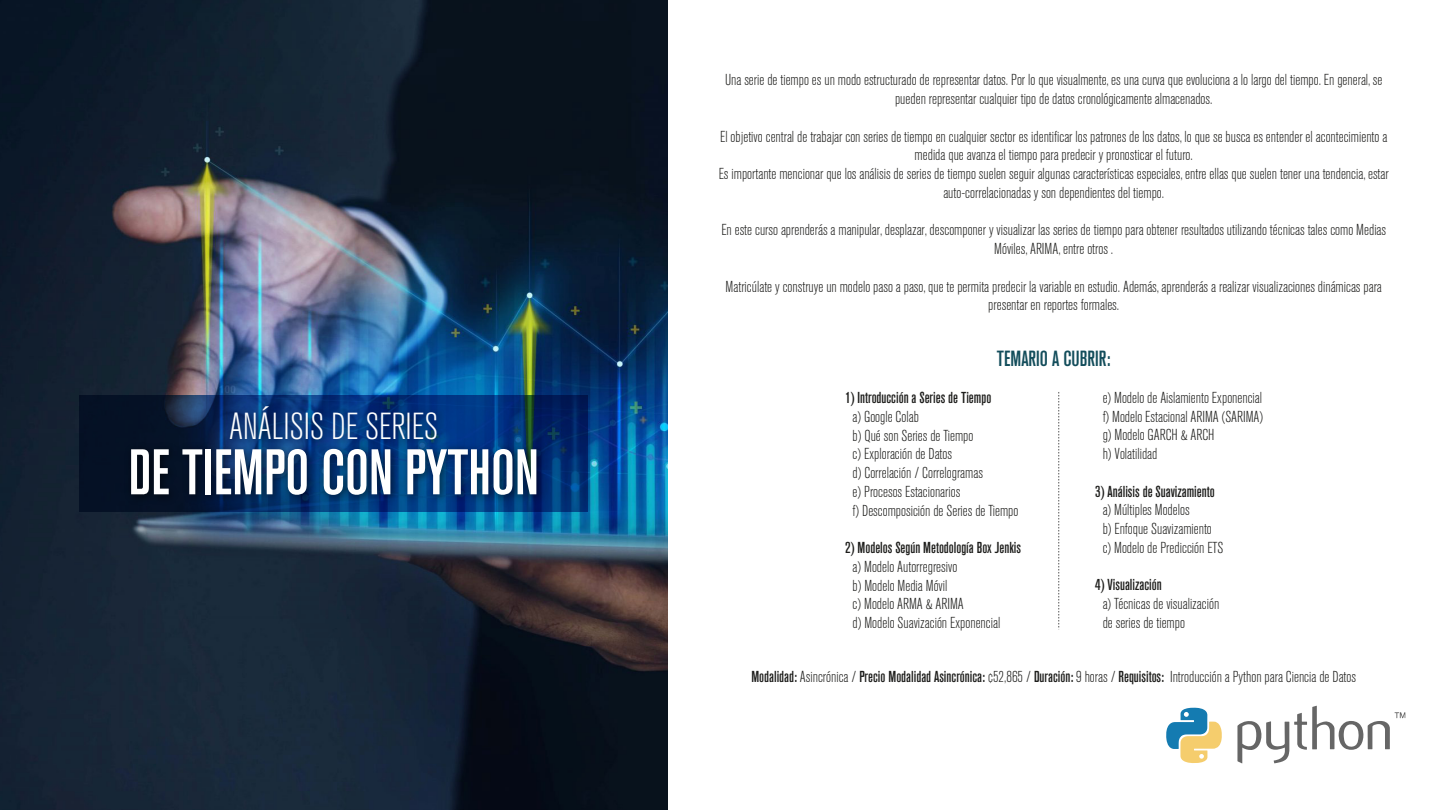
<style>
.page{position:relative;width:1440px;height:810px;background:#fff}
.page>*{position:absolute;margin:0;border:0;box-sizing:border-box;transform-origin:0 0}
.t1{font:63.75px "Akzidenz Grotesk BQ Md Cnd Alt";color:#fff}
.t2{font:300 condensed 37.28px "Akzidenz Grotesk BQ";color:#fff}
.t3{font:500 condensed 21.75px "Akzidenz Grotesk BQ";color:#134d5b}
.t4{font:300 condensed 15.75px/18.8px "Akzidenz Grotesk BQ";color:#1d1d1b}
.t5{font:500 condensed 15.75px "Akzidenz Grotesk BQ";color:#1d1d1b}
.s1{font-family:"Akzidenz Grotesk BQ Md Cnd Alt";font-weight:400;font-stretch:normal}
</style>
<div class="page">
<img style="left:0;top:1px;width:668px;height:809px">
<svg style="left:80px;top:395px;width:508px;height:117px;background:#031f49"></svg>
<img style="left:119px;top:397px;width:434px;height:124px">
<svg style="left:1058px;top:392px;width:1px;height:236px"></svg>
<svg style="left:1166px;top:708px;width:56px;height:55px"></svg>
<svg style="left:1237px;top:706px;width:168px;height:58px"></svg>
<h2 class="t2" style="left:229px;top:406px;width:211px">ANÁLISIS DE SERIES</h2>
<h1 class="t1" style="left:129px;top:436px;width:412px">DE TIEMPO CON PYTHON</h1>
<p class="t4" style="left:725px;top:71px;width:659px;text-align:center">Una serie de tiempo es un modo estructurado de representar datos. Por lo que visualmente, es una curva que evoluciona a lo largo del tiempo. En general, se pueden representar cualquier tipo de datos cronológicamente almacenados.</p>
<p class="t4" style="left:719px;top:127px;width:672px;text-align:center">El objetivo central de trabajar con series de tiempo en cualquier sector es identificar los patrones de los datos, lo que se busca es entender el acontecimiento a medida que avanza el tiempo para predecir y pronosticar el futuro.<br>Es importante mencionar que los análisis de series de tiempo suelen seguir algunas características especiales, entre ellas que suelen tener una tendencia, estar auto-correlacionadas y son dependientes del tiempo.</p>
<p class="t4" style="left:721px;top:221px;width:666px;text-align:center">En este curso aprenderás a manipular, desplazar, descomponer y visualizar las series de tiempo para obtener resultados utilizando técnicas tales como Medias<br>Móviles, ARIMA, entre otros .</p>
<p class="t4" style="left:726px;top:277px;width:658px;text-align:center">Matricúlate y construye un modelo paso a paso, que te permita predecir la variable en estudio. Además, aprenderás a realizar visualizaciones dinámicas para presentar en reportes formales.</p>
<h3 class="t3" style="left:997px;top:346px;width:115px">TEMARIO A CUBRIR:</h3>
<p class="t5" style="left:845px;top:389px;width:148px">1) Introducción a Series de Tiempo</p>
<p class="t4" style="left:853px;top:407px;width:167px">a) Google Colab<br>b) Qué son Series de Tiempo<br>c) Exploración de Datos<br>d) Correlación / Correlogramas<br>e) Procesos Estacionarios<br>f) Descomposición de Series de Tiempo</p>
<p class="t5" style="left:845px;top:539px;width:178px">2) Modelos Según Metodología Box Jenkis</p>
<p class="t4" style="left:853px;top:557px;width:149px">a) Modelo Autorregresivo<br>b) Modelo Media Móvil<br>c) Modelo ARMA &amp; ARIMA<br>d) Modelo Suavización Exponencial</p>
<p class="t4" style="left:1103px;top:389px;width:162px">e) Modelo de Aislamiento Exponencial f) Modelo Estacional ARIMA (SARIMA) g) Modelo GARCH &amp; ARCH<br>h) Volatilidad</p>
<p class="t5" style="left:1095px;top:482px;width:121px">3) Análisis de Suavizamiento</p>
<p class="t4" style="left:1103px;top:501px;width:122px">a) Múltiples Modelos<br>b) Enfoque Suavizamiento c) Modelo de Predicción ETS</p>
<p class="t5" style="left:1095px;top:576px;width:68px">4) Visualización</p>
<p class="t4" style="left:1103px;top:595px;width:118px">a) Técnicas de visualización de series de tiempo</p>
<p class="t4" style="left:751px;top:668px;width:606px"><span class="s1">Modalidad:</span> Asincrónica / <span class="s1">Precio Modalidad Asincrónica:</span> ¢52,865 / <span class="s1">Duración:</span> 9 horas / <span class="s1">Requisitos:</span> Introducción a Python para Ciencia de Datos</p>
</div>
